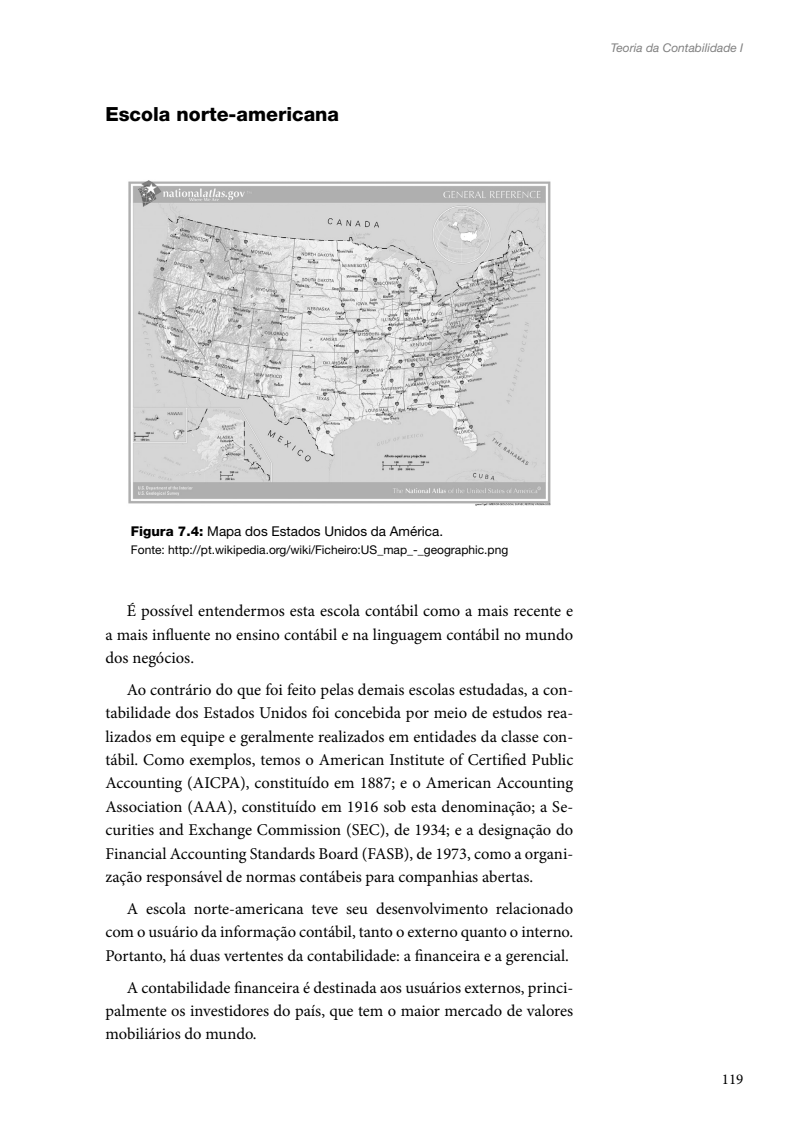
<style>
.page{position:relative;width:809px;height:1127px;background:#fff}
.page>*{position:absolute;margin:0;border:0;box-sizing:border-box;transform-origin:0 0}
.t1{font:800 19.5px "Helvetica Neue LT Std";color:#000}
.t2{font:16.5px/23.4px "Minion Pro";color:#000;text-align:justify}
.t3{font:15px "Minion Pro";color:#000}
.t4{font:13.5px "Helvetica Neue LT Std";color:#000}
.t5{font:12px "Helvetica Neue LT Std";color:#000}
.t6{font:italic 12px "Helvetica Neue LT Std";color:#818181}
.s1{font-weight:800}
</style>
<div class="page">
<img style="left:128px;top:180px;width:423px;height:326px">
<p class="t1" style="left:105px;top:103px;width:235px">Escola norte-americana</p>
<p class="t6" style="left:610px;top:41px;width:134px">Teoria da Contabilidade I</p>
<p class="t4" style="left:131px;top:523px;width:314px"><span class="s1">Figura 7.4:</span> Mapa dos Estados Unidos da América.</p>
<p class="t5" style="left:131px;top:543px;width:379px">Fonte: http://pt.wikipedia.org/wiki/Ficheiro:US_map_-_geographic.png</p>
<p class="t2" style="left:105px;top:599px;width:469px;text-indent:21px">É possível entendermos esta escola contábil como a mais recente e a mais influente no ensino contábil e na linguagem contábil no mundo dos negócios.</p>
<p class="t2" style="left:105px;top:678px;width:469px;text-indent:21px">Ao contrário do que foi feito pelas demais escolas estudadas, a con&shy;tabilidade dos Estados Unidos foi concebida por meio de estudos rea&shy;lizados em equipe e geralmente realizados em entidades da classe con&shy;tábil. Como exemplos, temos o American Institute of Certified Public Accounting (AICPA), constituído em 1887; e o American Accounting Association (AAA), constituído em 1916 sob esta denominação; a Se&shy;curities and Exchange Commission (SEC), de 1934; e a designação do Financial Accounting Standards Board (FASB), de 1973, como a organi&shy;zação responsável de normas contábeis para companhias abertas.</p>
<p class="t2" style="left:105px;top:897px;width:469px;text-indent:21px">A escola norte-americana teve seu desenvolvimento relacionado com o usuário da informação contábil, tanto o externo quanto o interno.<br>Portanto, há duas vertentes da contabilidade: a financeira e a gerencial.</p>
<p class="t2" style="left:105px;top:976px;width:469px;text-indent:21px">A contabilidade financeira é destinada aos usuários externos, princi&shy;palmente os investidores do país, que tem o maior mercado de valores mobiliários do mundo.</p>
<p class="t3" style="left:722px;top:1069px;width:23px">119</p>
</div>
